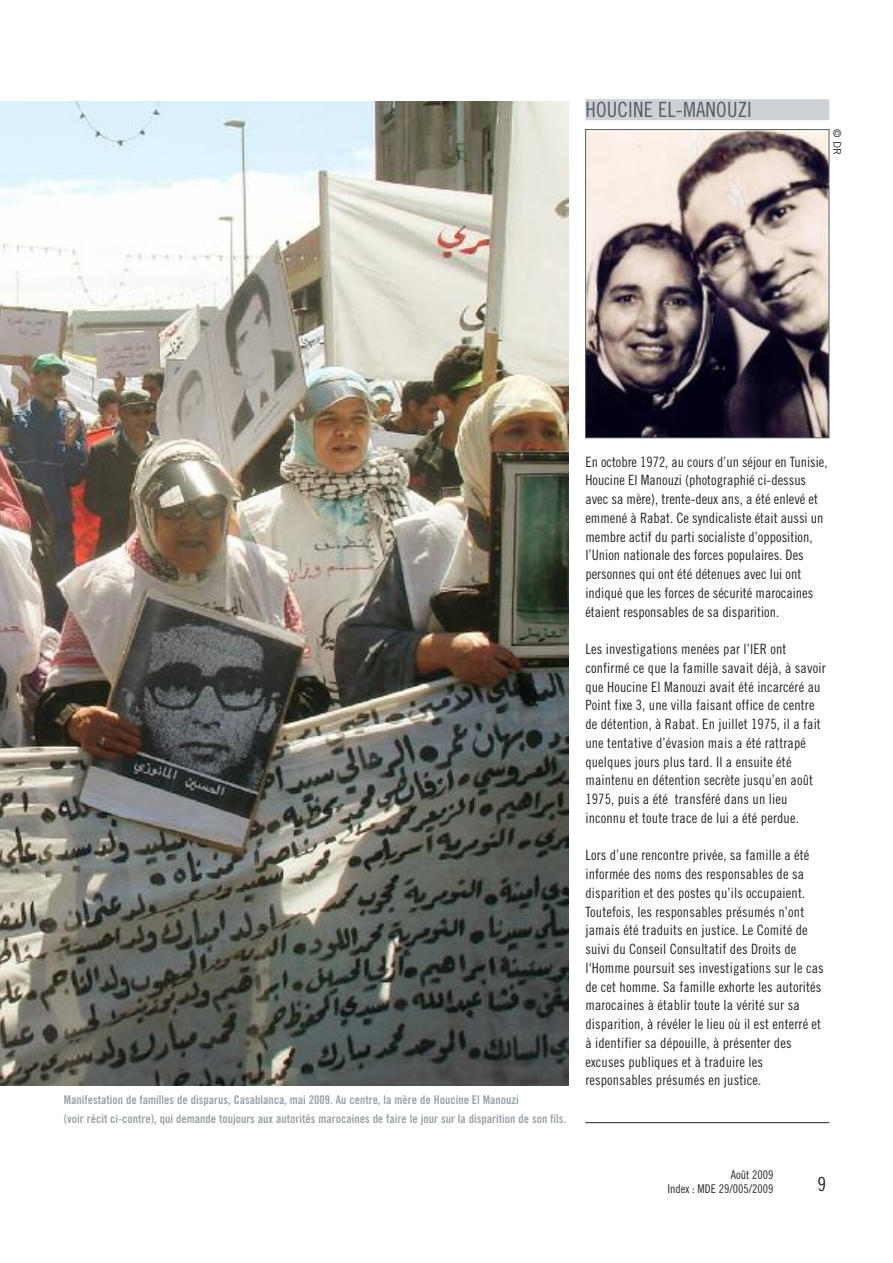
<style>
.page{position:relative;width:893px;height:1263px;background:#fff}
.page>*{position:absolute;margin:0;border:0;box-sizing:border-box;transform-origin:0 0}
.t1{font:21px "Amnesty Trade Gothic Cn 18";letter-spacing:.01em;color:#565f67}
.t2{font:19.5px "Trade Gothic LT Std Cn 18";color:#272627}
.t3{font:14.25px/18.8px "Amnesty Trade Gothic Cn 18";letter-spacing:.01em;color:#272627}
.t4{font:12px/18.8px "Amnesty Trade Gothic Bd Cn 20 OTF";color:#9aa3aa}
.t5{font:12px/13.5px "Trade Gothic LT Std Cn 18";color:#272627;text-align:right}
.t6{font:10.5px "Amnesty Trade Gothic";color:#272627}
</style>
<div class="page">
<img style="left:0;top:102px;width:568px;height:983px">
<div style="left:585px;top:99px;width:244px;height:21px;background:#cdd1d5"></div>
<img style="left:587px;top:131px;width:240px;height:305px">
<div style="left:585px;top:129px;width:244px;height:309px;border:1px solid #565f67"></div>
<hr style="left:585px;top:1122px;width:244px;height:1px;background:#272627">
<h1 class="t1" style="left:585px;top:97px;width:168px">HOUCINE EL-MANOUZI</h1>
<p class="t6" style="left:843px;top:129px;width:27px;rotate:90deg">© DR</p>
<p class="t4" style="left:64px;top:1090px;width:504px">Manifestation de familles de disparus, Casablanca, mai 2009. Au centre, la mère de Houcine El Manouzi<br>(voir récit ci-contre), qui demande toujours aux autorités marocaines de faire le jour sur la disparition de son fils.</p>
<p class="t3" style="left:585px;top:452px;width:244px">En octobre 1972, au cours d’un séjour en Tunisie, Houcine El Manouzi (photographié ci-dessus avec sa mère), trente-deux ans, a été enlevé et emmené à Rabat. Ce syndicaliste était aussi un membre actif du parti socialiste d’opposition, l’Union nationale des forces populaires. Des personnes qui ont été détenues avec lui ont indiqué que les forces de sécurité marocaines étaient responsables de sa disparition.</p>
<p class="t3" style="left:585px;top:639px;width:242px">Les investigations menées par l’IER ont confirmé ce que la famille savait déjà, à savoir que Houcine El Manouzi avait été incarcéré au Point fixe 3, une villa faisant office de centre de détention, à Rabat. En juillet 1975, il a fait une tentative d’évasion mais a été rattrapé quelques jours plus tard. Il a ensuite été maintenu en détention secrète jusqu’en août 1975, puis a été transféré dans un lieu inconnu et toute trace de lui a été perdue.</p>
<p class="t3" style="left:585px;top:846px;width:240px">Lors d’une rencontre privée, sa famille a été informée des noms des responsables de sa disparition et des postes qu’ils occupaient.<br>Toutefois, les responsables présumés n’ont jamais été traduits en justice. Le Comité de suivi du Conseil Consultatif des Droits de l'Homme poursuit ses investigations sur le cas de cet homme. Sa famille exhorte les autorités marocaines à établir toute la vérité sur sa disparition, à révéler le lieu où il est enterré et à identifier sa dépouille, à présenter des excuses publiques et à traduire les responsables présumés en justice.</p>
<p class="t5" style="left:668px;top:1169px;width:107px">Août 2009<br>Index : MDE 29/005/2009</p>
<h2 class="t2" style="left:817px;top:1177px;width:10px">9</h2>
</div>
